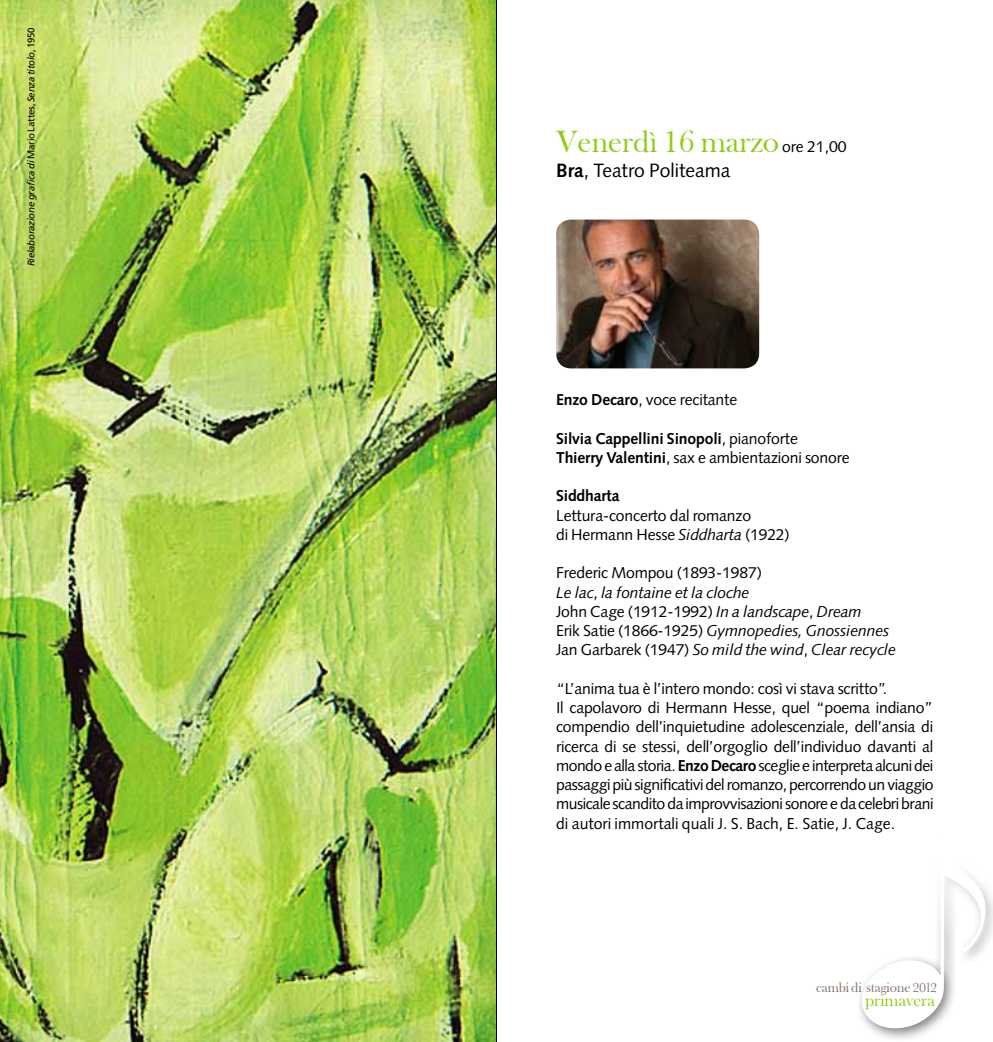
<style>
.page{position:relative;width:993px;height:1042px;background:#fff}
.page>*{position:absolute;margin:0;border:0;box-sizing:border-box;transform-origin:0 0}
.t1{font:31.5px "Bask Old Face";color:#92cc19}
.t2{font:19.25px "Syntax";color:#000}
.t3{font:17.5px "Bask Old Face";color:#92cc19}
.t4{font:15.75px/19.2px "Syntax";letter-spacing:-.01em;color:#000}
.t5{font:italic 15.75px/19.2px "Syntax";letter-spacing:-.01em;color:#000}
.t6{font:700 15.75px/19.2px "Syntax";letter-spacing:-.01em;color:#000}
.t7{font:14px "Bask Old Face";color:#83736b}
.t8{font:italic 9.62px "Frutiger";letter-spacing:-.03em;color:#000}
.s1{font-style:normal}
.s2{font-family:"Syntax";font-size:15.75px;color:#000}
.s3{font-weight:700}
.s4{font-weight:400}
.s5{font-style:italic}
.s6{font-family:"Baskerville"}
</style>
<div class="page">
<div style="left:854px;top:836px;width:138px;height:205px;background:#000;opacity:.5"></div>
<svg style="left:856px;top:843px;width:136px;height:190px"></svg>
<div style="left:892px;top:838px;width:100px;height:118px;background:#fff"></div>
<img style="left:556px;top:220px;width:203px;height:148px">
<img style="left:0;top:0;width:496px;height:1042px">
<hr style="left:496px;top:0;width:1px;height:1042px;background:#000">
<p class="t8" style="left:26px;top:266px;width:240px;rotate:-90deg">Rielaborazione grafica di <span class="s1">Mario Lattes,</span> Senza titolo<span class="s1">, 1950</span></p>
<h1 class="t1" style="left:556px;top:124px;width:292px">Venerdì 16 marzo <span class="s2">ore 21,00</span></h1>
<p class="t2" style="left:556px;top:159px;width:176px"><span class="s3">Bra</span>, Teatro Politeama</p>
<p class="t4" style="left:556px;top:390px;width:182px"><span class="s3">Enzo Decaro</span>, voce recitante</p>
<p class="t6" style="left:556px;top:429px;width:295px">Silvia Cappellini Sinopoli<span class="s4">, pianoforte<br></span>Thierry Valentini<span class="s4">, sax e ambientazioni sonore</span></p>
<p class="t6" style="left:556px;top:486px;width:65px">Siddharta</p>
<p class="t4" style="left:556px;top:506px;width:235px">Lettura-concerto dal romanzo<br>di Hermann Hesse <span class="s5">Siddharta</span> (1922)</p>
<p class="t5" style="left:556px;top:563px;width:341px"><span class="s1">Frederic Mompou (1893-1987)<br></span>Le lac<span class="s1">,</span> la fontaine et la cloche<br><span class="s1">John Cage (1912-1992)</span> In a landscape<span class="s1">,</span> Dream<br><span class="s1">Erik Satie (1866-1925)</span> Gymnopedies, Gnossiennes <span class="s1">Jan Garbarek (1947)</span> So mild the wind<span class="s1">,</span> Clear recycle</p>
<p class="t4" style="left:556px;top:679px;width:379px">“L’anima tua è l’intero mondo: così vi stava scritto”.<br>Il capolavoro di Hermann Hesse, quel “poema indiano” compendio dell’inquietudine adolescenziale, dell’ansia di ricerca di se stessi, dell’orgoglio dell’individuo davanti al mondo e alla storia. <span class="s3">Enzo Decaro</span> sceglie e interpreta alcuni dei passaggi più significativi del romanzo, percorrendo un viaggio musicale scandito da improvvisazioni sonore e da celebri brani di autori immortali quali J. S. Bach, E. Satie, J. Cage.</p>
<p class="t7" style="left:815px;top:979px;width:122px">cambi di stagione <span class="s6">2012</span></p>
<p class="t3" style="left:864px;top:990px;width:71px">primavera</p>
</div>
